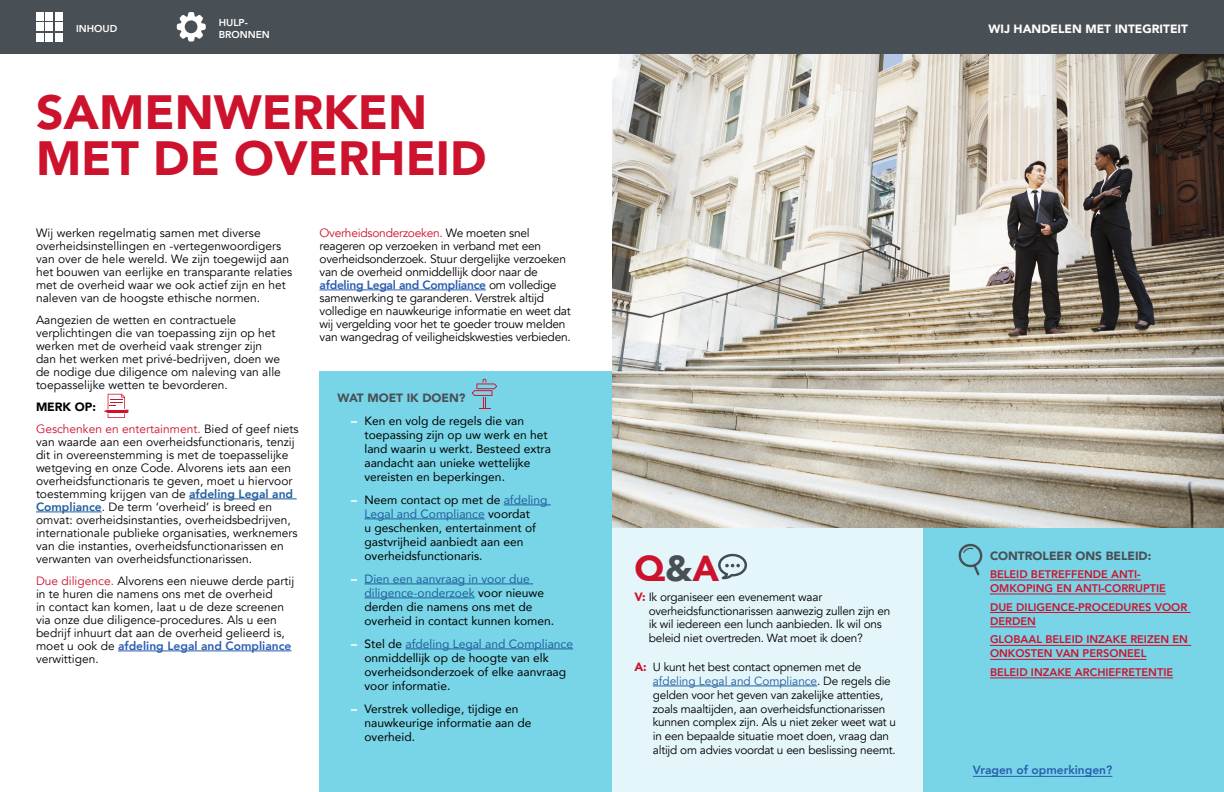
<style>
.page{position:relative;width:1224px;height:792px;background:#fff}
.page>*{position:absolute;margin:0;border:0;box-sizing:border-box;transform-origin:0 0}
.t1{font:900 48px/46px "Avenir";color:#cd122d}
.t2{font:900 36px "Avenir";color:#cd122d}
.t3{font:12px/13px "Avenir";color:#000}
.t4{font:12px/14px "Avenir";color:#000}
.t5{font:12px/13px "Avenir";letter-spacing:-.02em;color:#000}
.t6{font:12px/22px "Avenir";color:#cd122d}
.t7{font:900 12px "Avenir";color:#fff}
.t8{font:900 12px "Avenir";color:#484f55}
.t9{font:800 12px "Avenir";color:#2a5db0}
.t10{font:11.8px/13.8px "Avenir";letter-spacing:-.02em;color:#000}
.t11{font:800 11px/14px "Avenir";color:#cd122d}
.t12{font:800 10px/12px "Avenir";color:#fff}
.s1{font-weight:900;color:#000}
.s2{color:#000}
.s3{font-weight:800;color:#215e9e}
.s4{color:#cd122d}
.s5{font-weight:800;color:#2a5db0}
.s6{font-weight:900;color:#fff}
.s7{color:#215e9e}
.s8{color:#484f55}
.s9{font-weight:900;font-size:12px;color:#cd122d}
</style>
<div class="page">
<div style="left:0;top:0;width:1224px;height:54px;background:#484f55"></div>
<div style="left:36px;top:12px;width:8px;height:8px;background:#fff"></div>
<div style="left:36px;top:23px;width:8px;height:8px;background:#fff"></div>
<div style="left:36px;top:33px;width:8px;height:8px;background:#fff"></div>
<div style="left:46px;top:12px;width:7px;height:9px;background:#fff"></div>
<div style="left:46px;top:23px;width:7px;height:8px;background:#fff"></div>
<div style="left:46px;top:33px;width:7px;height:9px;background:#fff"></div>
<div style="left:55px;top:12px;width:8px;height:8px;background:#fff"></div>
<div style="left:55px;top:23px;width:8px;height:8px;background:#fff"></div>
<div style="left:55px;top:33px;width:8px;height:8px;background:#fff"></div>
<svg style="left:177px;top:12px;width:29px;height:30px"></svg>
<hr style="left:189px;top:499px;width:108px;height:1px;background:#215e9e">
<hr style="left:36px;top:512px;width:66px;height:1px;background:#215e9e">
<hr style="left:118px;top:651px;width:173px;height:1px;background:#2a5db0">
<hr style="left:320px;top:290px;width:166px;height:1px;background:#2a5db0">
<div style="left:612px;top:522px;width:612px;height:270px;background:#78d5e7"></div>
<div style="left:320px;top:371px;width:292px;height:421px;background:#78d5e7"></div>
<div style="left:612px;top:522px;width:310px;height:270px;background:#e4f6fa"></div>
<hr style="left:504px;top:505px;width:47px;height:1px;background:#215e9e">
<hr style="left:364px;top:519px;width:121px;height:1px;background:#215e9e">
<hr style="left:364px;top:584px;width:169px;height:1px;background:#215e9e">
<hr style="left:364px;top:598px;width:111px;height:1px;background:#215e9e">
<hr style="left:406px;top:649px;width:167px;height:1px;background:#215e9e">
<svg style="left:958px;top:543px;width:25px;height:32px"></svg>
<hr style="left:990px;top:580px;width:151px;height:1px;background:#cd122d">
<hr style="left:990px;top:594px;width:176px;height:1px;background:#cd122d">
<hr style="left:990px;top:612px;width:201px;height:1px;background:#cd122d">
<hr style="left:990px;top:627px;width:46px;height:1px;background:#cd122d">
<hr style="left:990px;top:645px;width:201px;height:1px;background:#cd122d">
<hr style="left:990px;top:659px;width:156px;height:1px;background:#cd122d">
<hr style="left:990px;top:678px;width:183px;height:1px;background:#cd122d">
<hr style="left:653px;top:686px;width:164px;height:1px;background:#215e9e">
<svg style="left:718px;top:554px;width:29px;height:25px"></svg>
<img style="left:612px;top:54px;width:612px;height:474px">
<svg style="left:472px;top:379px;width:25px;height:30px"></svg>
<hr style="left:973px;top:776px;width:139px;height:1px;background:#2a5db0">
<svg style="left:104px;top:394px;width:24px;height:24px"></svg>
<p class="t12" style="left:219px;top:16px;width:53px">HULP-<br>BRONNEN</p>
<p class="t12" style="left:76px;top:22px;width:43px">INHOUD</p>
<p class="t7" style="left:988px;top:19px;width:201px">WIJ HANDELEN MET INTEGRITEIT</p>
<p class="t7" style="left:1125px;top:19px;width:64px">TITEL HIER</p>
<h1 class="t1" style="left:36px;top:88px;width:452px">SAMENWERKEN<br>MET DE OVERHEID</h1>
<p class="t3" style="left:36px;top:227px;width:258px">Wij werken regelmatig samen met diverse overheidsinstellingen en -vertegenwoordigers van over de hele wereld. We zijn toegewijd aan het bouwen van eerlijke en transparante relaties met de overheid waar we ook actief zijn en het naleven van de hoogste ethische normen.</p>
<p class="t3" style="left:36px;top:314px;width:246px">Aangezien de wetten en contractuele verplichtingen die van toepassing zijn op het werken met de overheid vaak strenger zijn dan het werken met privé-bedrijven, doen we de nodige due diligence om naleving van alle toepasselijke wetten te bevorderen.</p>
<p class="t6" style="left:36px;top:396px;width:264px"><span class="s1">MERK OP:<br></span>Geschenken en entertainment. <span class="s2">Bied of geef niets</span></p>
<p class="t3" style="left:36px;top:436px;width:263px">van waarde aan een overheidsfunctionaris, tenzij dit in overeenstemming is met de toepasselijke wetgeving en onze Code. Alvorens iets aan een overheidsfunctionaris te geven, moet u hiervoor toestemming krijgen van de <span class="s3">afdeling Legal and Compliance</span>. De term ‘overheid’ is breed en omvat: overheidsinstanties, overheidsbedrijven, internationale publieke organisaties, werknemers van die instanties, overheidsfunctionarissen en verwanten van overheidsfunctionarissen.</p>
<p class="t3" style="left:36px;top:574px;width:260px"><span class="s4">Due diligence.</span> Alvorens een nieuwe derde partij in te huren die namens ons met de overheid<br>in contact kan komen, laat u de deze screenen via onze due diligence-procedures. Als u een bedrijf inhuurt dat aan de overheid gelieerd is, moet u ook de <span class="s5">afdeling Legal and Compliance </span>verwittigen.</p>
<p class="t5" style="left:320px;top:227px;width:253px"><span class="s4">Overheidsonderzoeken.</span> We moeten snel reageren op verzoeken in verband met een overheidsonderzoek. Stuur dergelijke verzoeken van de overheid onmiddellijk door naar de <span class="s5">afdeling Legal and Compliance</span> om volledige samenwerking te garanderen. Verstrek altijd volledige en nauwkeurige informatie en weet dat wij vergelding voor het te goeder trouw melden van wangedrag of veiligheidskwesties verbieden.</p>
<p class="t8" style="left:338px;top:388px;width:130px">WAT MOET IK DOEN?</p>
<p class="t4" style="left:364px;top:413px;width:188px;text-indent:-14px"><span class="s6">–</span> Ken en volg de regels die van toepassing zijn op uw werk en het land waarin u werkt. Besteed extra aandacht aan unieke wettelijke vereisten en beperkingen.</p>
<p class="t4" style="left:364px;top:493px;width:184px;text-indent:-14px"><span class="s6">–</span> Neem contact op met de <span class="s7">afdeling<br>Legal and Compliance</span> voordat<br>u geschenken, entertainment of gastvrijheid aanbiedt aan een overheidsfunctionaris.</p>
<p class="t4" style="left:364px;top:572px;width:191px;text-indent:-14px"><span class="s6">–</span> <span class="s7">Dien een aanvraag in voor due diligence-onderzoek</span> voor nieuwe derden die namens ons met de overheid in contact kunnen komen.</p>
<p class="t4" style="left:364px;top:637px;width:210px;text-indent:-14px"><span class="s6">–</span> Stel de <span class="s7">afdeling Legal and Compliance </span>onmiddellijk op de hoogte van elk overheidsonderzoek of elke aanvraag voor informatie.</p>
<p class="t4" style="left:364px;top:702px;width:168px;text-indent:-14px"><span class="s6">–</span> Verstrek volledige, tijdige en nauwkeurige informatie aan de overheid.</p>
<h2 class="t2" style="left:634px;top:537px;width:86px">Q<span class="s8">&amp;</span>A</h2>
<p class="t10" style="left:649px;top:590px;width:243px;text-indent:-14px"><span class="s9">V:</span> Ik organiseer een evenement waar overheidsfunctionarissen aanwezig zullen zijn en ik wil iedereen een lunch aanbieden. Ik wil ons beleid niet overtreden. Wat moet ik doen?</p>
<p class="t10" style="left:653px;top:660px;width:245px;text-indent:-18px"><span class="s9">A:</span> U kunt het best contact opnemen met de <span class="s7">afdeling Legal and Compliance</span>. De regels die gelden voor het geven van zakelijke attenties, zoals maaltijden, aan overheidsfunctionarissen kunnen complex zijn. Als u niet zeker weet wat u in een bepaalde situatie moet doen, vraag dan altijd om advies voordat u een beslissing neemt.</p>
<p class="t8" style="left:990px;top:545px;width:163px">CONTROLEER ONS BELEID:</p>
<p class="t11" style="left:990px;top:567px;width:177px">BELEID BETREFFENDE ANTI-<br>OMKOPING EN ANTI-CORRUPTIE</p>
<p class="t11" style="left:990px;top:599px;width:199px;line-height:14.4px">DUE DILIGENCE-PROCEDURES VOOR<br>DERDEN</p>
<p class="t11" style="left:990px;top:633px;width:199px">GLOBAAL BELEID INZAKE REIZEN EN<br>ONKOSTEN VAN PERSONEEL</p>
<p class="t11" style="left:990px;top:665px;width:185px">BELEID INZAKE ARCHIEFRETENTIE</p>
<p class="t9" style="left:973px;top:761px;width:141px">Vragen of opmerkingen?</p>
</div>
